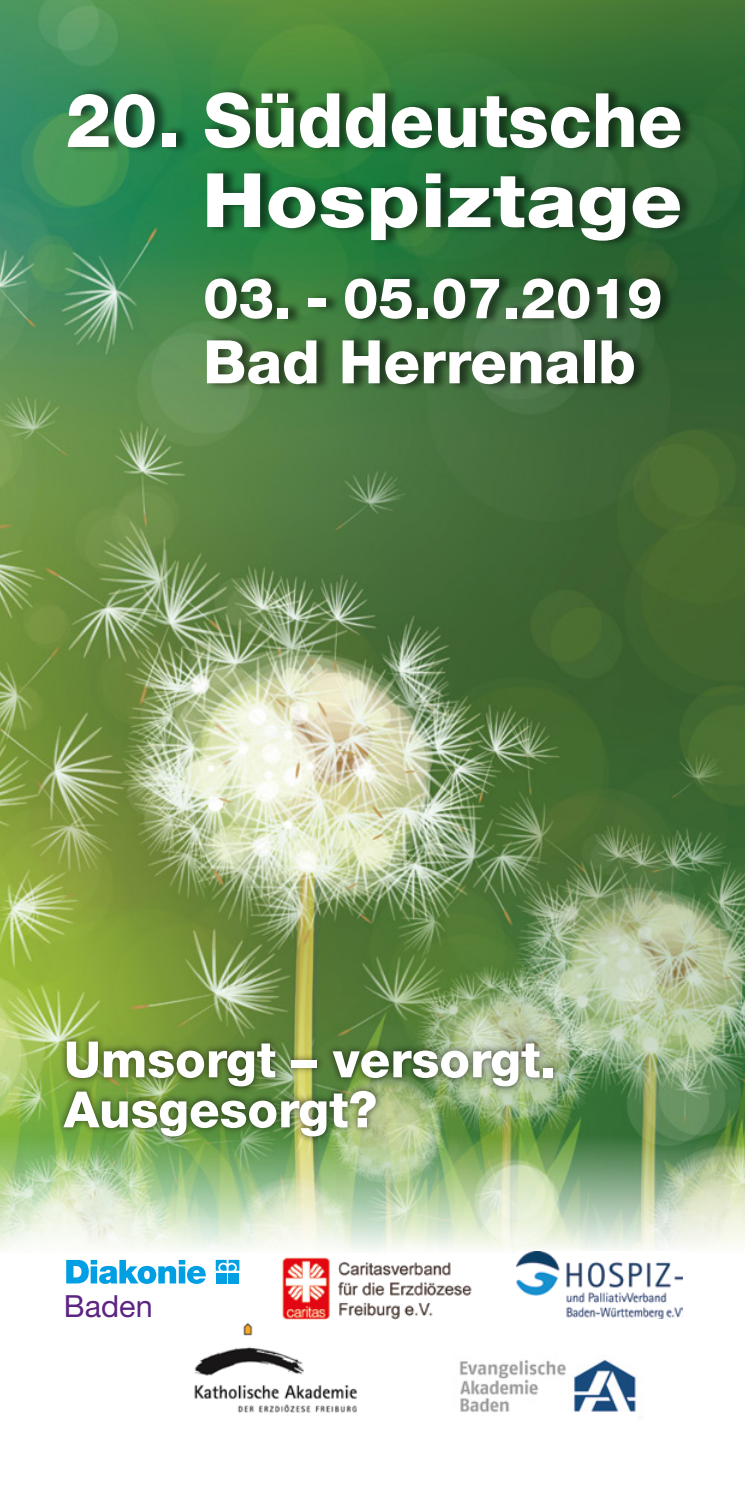
<style>
.page{position:relative;width:745px;height:1489px;background:#fff}
.page>*{position:absolute;margin:0;border:0;box-sizing:border-box;transform-origin:0 0}
.t1{font:800 75px/80px "Helvetica Neue LT Pro";color:#fff;text-align:right}
.t2{font:800 60px "Helvetica Neue LT Pro";color:#fff}
.t3{font:800 56.25px "Helvetica Neue LT Pro";color:#fff}
.t4{font:800 50px/50px "Helvetica Neue LT Pro";color:#fff}
.t5{font:30.5px "Helvetica Neue LT Pro";color:#5c2483}
</style>
<div class="page">
<img style="left:0;top:0;width:744px;height:1127px">
<div style="left:67px;top:85px;width:627px;height:162px;background:#000;opacity:.5"></div>
<div style="left:205px;top:271px;width:469px;height:120px;background:#000;opacity:.5"></div>
<div style="left:57px;top:1034px;width:503px;height:109px;background:#000;opacity:.5"></div>
<img style="left:0;top:1127px;width:744px;height:123px">
<svg style="left:66px;top:1259px;width:140px;height:24px"></svg>
<svg style="left:216px;top:1259px;width:23px;height:11px"></svg>
<div style="left:216px;top:1272px;width:10px;height:11px;background:#009fe3"></div>
<div style="left:228px;top:1272px;width:11px;height:11px;background:#009fe3"></div>
<img style="left:516px;top:1251px;width:166px;height:66px">
<img style="left:459px;top:1359px;width:182px;height:59px">
<img style="left:194px;top:1322px;width:163px;height:91px">
<img style="left:282px;top:1257px;width:190px;height:62px">
<h1 class="t1" style="left:65px;top:80px;width:618px">20. Süddeutsche<br>Hospiztage</h1>
<p class="t3" style="left:203px;top:265px;width:460px">03. - 05.07.2019</p>
<p class="t2" style="left:203px;top:326px;width:434px">Bad Herrenalb</p>
<p class="t4" style="left:64px;top:1034px;width:493px">Umsorgt – versorgt.<br>Ausgesorgt?</p>
<p class="t5" style="left:64px;top:1287px;width:90px">Baden</p>
</div>
